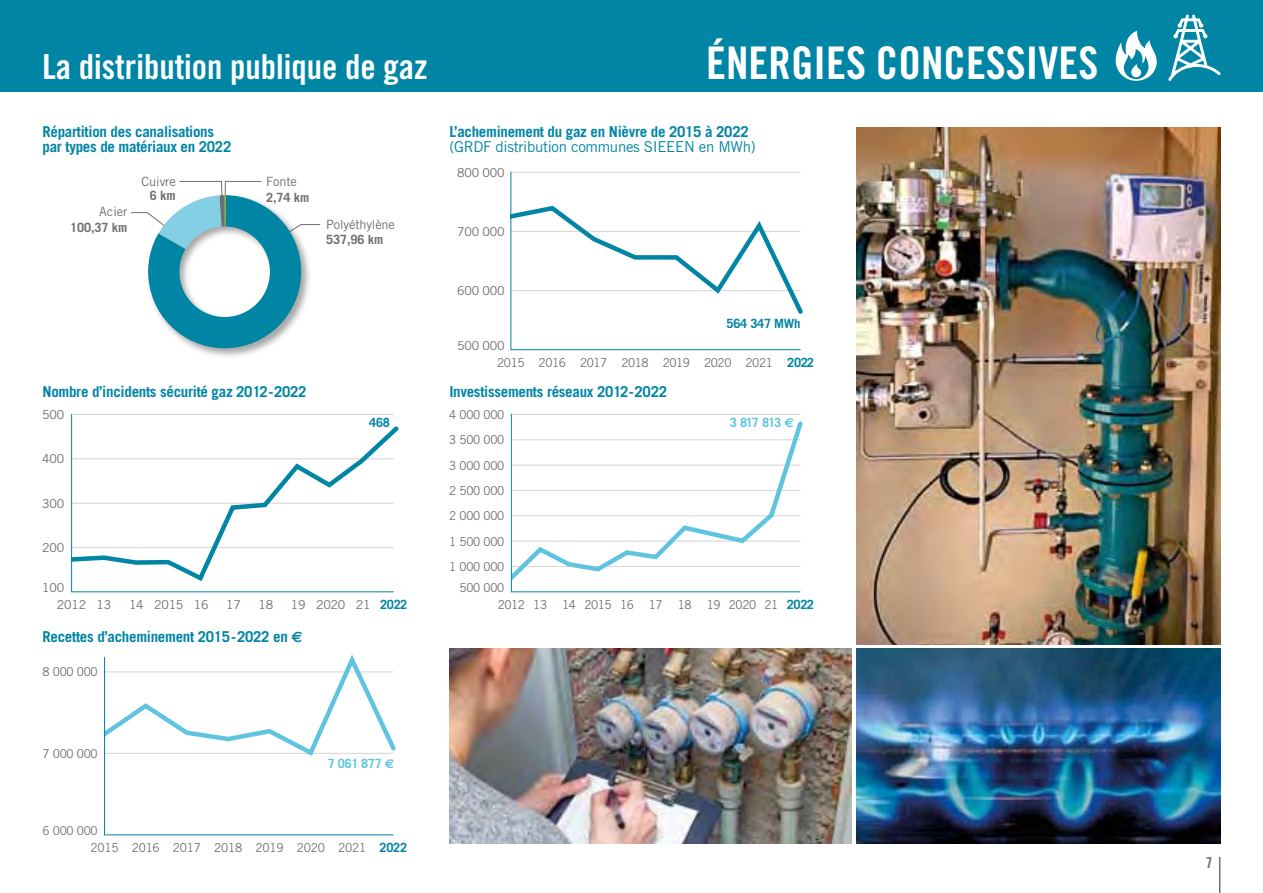
<style>
.page{position:relative;width:1263px;height:893px;background:#fff}
.page>*{position:absolute;margin:0;border:0;box-sizing:border-box;transform-origin:0 0}
.t1{font:45px "Trade Gothic Bold Cond Twenty";color:#fff}
.t2{font:34.5px "Trade Gothic Bold Cond Twenty";color:#fff}
.t3{font:700 15px/15px "Trade Gothic";letter-spacing:-.02em;color:#0085a5}
.t4{font:15px "Trade Gothic";letter-spacing:-.02em;color:#0085a5}
.t5{font:15px "Trade Gothic Bold Cond Twenty";color:#706f6f}
.t6{font:12.75px "Trade Gothic";letter-spacing:-.01em;color:#706f6f}
.t7{font:700 12.75px "Trade Gothic";letter-spacing:-.01em;color:#706f6f}
.t8{font:700 12.75px "Trade Gothic";letter-spacing:-.05em;color:#60c4e0}
.t9{font:700 12.75px "Trade Gothic";letter-spacing:-.02em;color:#0085a5}
.t10{font:12.3px/25.3px "Trade Gothic";letter-spacing:-.02em;color:#706f6f;scale:.95 1}
.t11{font:12.3px "Trade Gothic";letter-spacing:-.02em;color:#706f6f}
.s1{font-weight:700;font-size:12.75px;color:#0085a5}
.s2{font-family:"Euro Sans"}
</style>
<div class="page">
<div style="left:0;top:0;width:1263px;height:91px;background:#0085a5"></div>
<hr style="left:1219px;top:857px;width:1px;height:36px;background:#706f6f">
<svg style="left:1168px;top:14px;width:53px;height:67px"></svg>
<svg style="left:1116px;top:31px;width:41px;height:50px"></svg>
<img style="left:194px;top:348px;width:70px;height:9px">
<svg style="left:131px;top:181px;width:190px;height:167px"></svg>
<svg style="left:510px;top:171px;width:291px;height:179px"></svg>
<svg style="left:511px;top:413px;width:290px;height:180px"></svg>
<svg style="left:104px;top:656px;width:290px;height:180px"></svg>
<img style="left:856px;top:648px;width:364px;height:196px">
<img style="left:449px;top:648px;width:403px;height:196px">
<img style="left:856px;top:128px;width:364px;height:516px">
<svg style="left:71px;top:413px;width:323px;height:180px"></svg>
<h2 class="t2" style="left:43px;top:45px;width:386px">La distribution publique de gaz</h2>
<p class="t3" style="left:43px;top:124px;width:190px">Répartition des canalisations par types de matériaux en 2022</p>
<p class="t6" style="left:142px;top:174px;width:36px">Cuivre</p>
<p class="t7" style="left:150px;top:188px;width:27px">6 km</p>
<p class="t6" style="left:266px;top:174px;width:32px">Fonte</p>
<p class="t7" style="left:266px;top:190px;width:45px">2,74 km</p>
<p class="t6" style="left:99px;top:204px;width:30px">Acier</p>
<p class="t7" style="left:70px;top:219px;width:59px">100,37 km</p>
<p class="t6" style="left:326px;top:217px;width:70px">Polyéthylène</p>
<p class="t7" style="left:326px;top:232px;width:59px">537,96 km</p>
<p class="t3" style="left:43px;top:384px;width:265px">Nombre d’incidents sécurité gaz 2012-2022</p>
<p class="t11" style="left:42px;top:407px;width:24px">500</p>
<p class="t11" style="left:42px;top:452px;width:24px">400</p>
<p class="t11" style="left:42px;top:496px;width:24px">300</p>
<p class="t11" style="left:42px;top:540px;width:24px">200</p>
<p class="t11" style="left:42px;top:580px;width:24px">100</p>
<p class="t9" style="left:369px;top:415px;width:22px">468</p>
<p class="t11" style="left:57px;top:597px;width:56px">2012 13</p>
<p class="t11" style="left:129px;top:597px;width:81px">14 2015 16</p>
<p class="t11" style="left:226px;top:597px;width:16px">17</p>
<p class="t11" style="left:259px;top:597px;width:16px">18</p>
<p class="t11" style="left:291px;top:597px;width:118px">19 2020 21 <span class="s1">2022</span></p>
<p class="t3" style="left:43px;top:629px;width:262px">Recettes d’acheminement 2015-2022 en <span class="s2">€</span></p>
<p class="t10" style="left:43px;top:659px;width:60px">8 000 000</p>
<h1 class="t1" style="left:706px;top:35px;width:372px">éNERGIES concessives</h1>
<p class="t3" style="left:449px;top:124px;width:301px">L’acheminement du gaz en Nièvre de 2015 à 2022</p>
<p class="t4" style="left:449px;top:138px;width:308px">(GRDF distribution communes SIEEEN en MWh)</p>
<p class="t11" style="left:457px;top:165px;width:49px">800 000</p>
<p class="t11" style="left:457px;top:224px;width:49px">700 000</p>
<p class="t11" style="left:457px;top:283px;width:49px">600 000</p>
<p class="t11" style="left:457px;top:338px;width:49px">500 000</p>
<p class="t9" style="left:726px;top:315px;width:75px">564 347 MWh</p>
<p class="t10" style="left:497px;top:350px;width:335px">2015 2016 2017 2018 2019 2020 2021 <span class="s1">2022</span></p>
<p class="t3" style="left:449px;top:384px;width:219px">Investissements réseaux 2012-2022</p>
<p class="t10" style="left:449px;top:402px;width:60px">4 000 000</p>
<p class="t10" style="left:449px;top:427px;width:60px">3 500 000</p>
<p class="t10" style="left:449px;top:452px;width:60px">3 000 000</p>
<p class="t10" style="left:449px;top:478px;width:60px">2 500 000</p>
<p class="t10" style="left:449px;top:503px;width:60px">2 000 000</p>
<p class="t10" style="left:449px;top:528px;width:60px">1 500 000<br>1 000 000</p>
<p class="t10" style="left:459px;top:575px;width:49px">500 000</p>
<p class="t8" style="left:730px;top:415px;width:65px">3 817 813 <span class="s2">€</span></p>
<p class="t10" style="left:498px;top:592px;width:334px">2012 13 14 2015 16 17 18 19 2020 21 <span class="s1">2022</span></p>
<p class="t10" style="left:43px;top:741px;width:60px">7 000 000</p>
<p class="t8" style="left:328px;top:755px;width:68px">7 061 877 <span class="s2">€</span></p>
<p class="t10" style="left:90px;top:822px;width:335px;line-height:17.4px;text-indent:-48px">6 000 000<br>2015 2016 2017 2018 2019 2020 2021 <span class="s1">2022</span></p>
<p class="t5" style="left:1206px;top:854px;width:8px">7</p>
</div>
